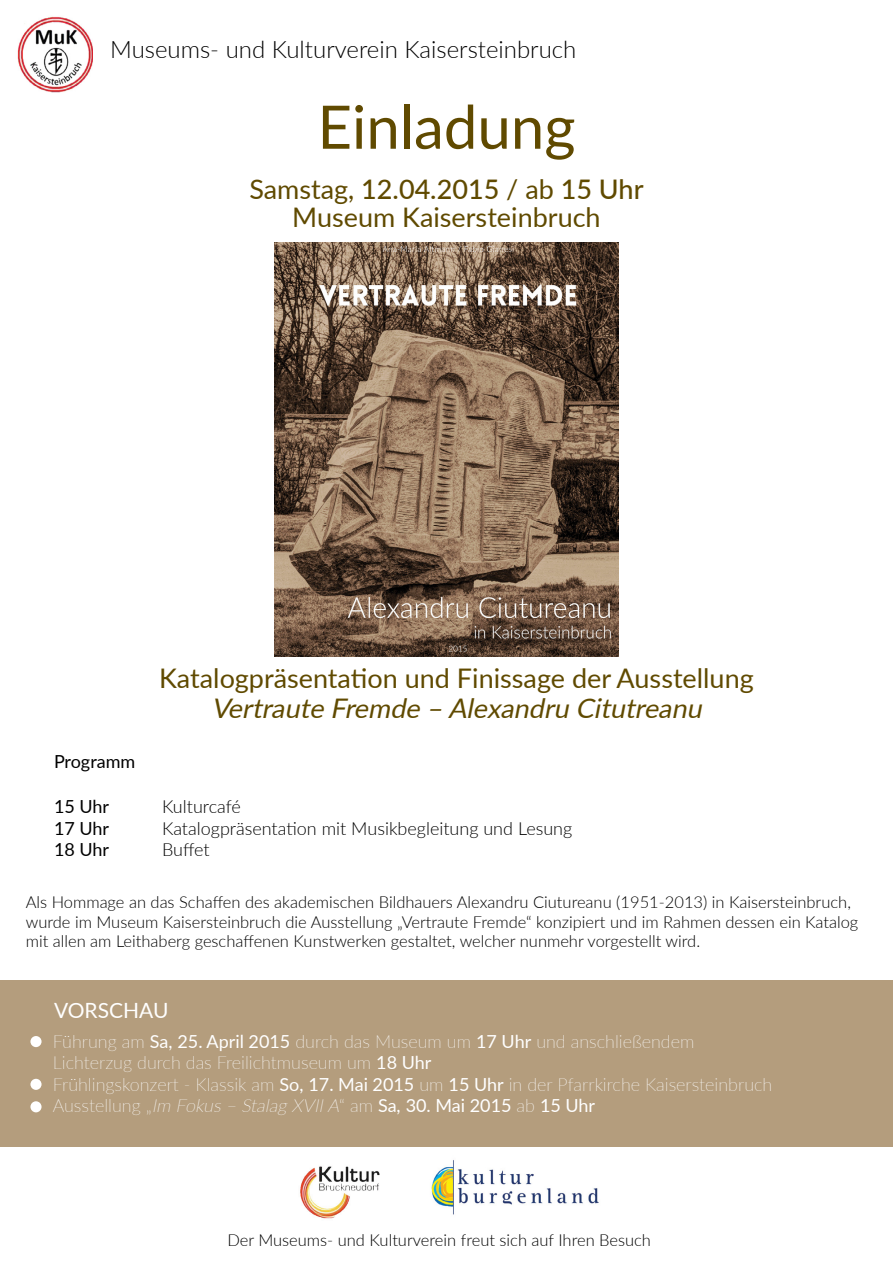
<style>
.page{position:relative;width:893px;height:1263px;background:#fff}
.page>*{position:absolute;margin:0;border:0;box-sizing:border-box;transform-origin:0 0}
.t1{font:60px "Lato";color:#604a00}
.t2{font:27px/28.5px "Lato";color:#604a00;text-align:center}
.t3{font:italic 27px "Lato";color:#604a00}
.t4{font:300 24px "Lato";color:#000}
.t5{font:21px "Lato";color:#fff}
.t6{font:100 18px/21.6px "Lato";color:#fff}
.t7{font:300 18px "Lato";color:#000}
.t8{font:18px "Lato";color:#000}
.t9{font:300 16.5px/19.8px "Lato";color:#000}
.s1{font-weight:500}
.s2{font-weight:400}
.s3{font-style:italic}
</style>
<div class="page">
<img style="left:274px;top:242px;width:345px;height:414px">
<img style="left:17px;top:16px;width:75px;height:76px">
<img style="left:300px;top:1166px;width:80px;height:53px">
<img style="left:431px;top:1160px;width:168px;height:55px">
<div style="left:0;top:980px;width:893px;height:166px;background:#b49d7d"></div>
<div style="left:30px;top:1036px;width:12px;height:11px;background:#fff;border-radius:50%"></div>
<div style="left:30px;top:1079px;width:12px;height:11px;background:#fff;border-radius:50%"></div>
<div style="left:30px;top:1101px;width:12px;height:11px;background:#fff;border-radius:50%"></div>
<h3 class="t4" style="left:110px;top:33px;width:468px">Museums- und Kulturverein Kaisersteinbruch</h3>
<h1 class="t1" style="left:317px;top:84px;width:260px">Einladung</h1>
<h2 class="t2" style="left:249px;top:174px;width:396px">Samstag, <span class="s1">12.04.2015</span> / ab <span class="s1">15 Uhr<br></span>Museum Kaisersteinbruch</h2>
<p class="t8" style="left:54px;top:749px;width:83px">Programm</p>
<h2 class="t2" style="left:159px;top:663px;width:596px">Katalogpräsentation und Finissage der Ausstellung</h2>
<h2 class="t3" style="left:211px;top:689px;width:499px">Vertraute Fremde – Alexandru Citutreanu</h2>
<p class="t8" style="left:54px;top:794px;width:57px">15 Uhr</p>
<p class="t7" style="left:162px;top:794px;width:81px">Kulturcafé</p>
<p class="t8" style="left:54px;top:815px;width:57px">17 Uhr</p>
<p class="t7" style="left:162px;top:816px;width:412px">Katalogpräsentation mit Musikbegleitung und Lesung</p>
<p class="t8" style="left:54px;top:837px;width:57px">18 Uhr</p>
<p class="t7" style="left:162px;top:837px;width:49px">Buffet</p>
<p class="t9" style="left:26px;top:891px;width:834px">Als Hommage an das Schaffen des akademischen Bildhauers Alexandru Ciutureanu (1951-2013) in Kaisersteinbruch, wurde im Museum Kaisersteinbruch die Ausstellung „Vertraute Fremde“ konzipiert und im Rahmen dessen ein Katalog mit allen am Leithaberg geschaffenen Kunstwerken gestaltet, welcher nunmehr vorgestellt wird.</p>
<p class="t5" style="left:54px;top:995px;width:116px">VORSCHAU</p>
<p class="t6" style="left:53px;top:1030px;width:721px">Führung am <span class="s2">Sa, 25. April 2015</span> durch das Museum um <span class="s2">17 Uhr</span> und anschließendem Lichterzug durch das Freilichtmuseum um <span class="s2">18 Uhr<br></span>Frühlingskonzert - Klassik am <span class="s2">So, 17. Mai 2015</span> um <span class="s2">15 Uhr</span> in der Pfarrkirche Kaisersteinbruch Ausstellung „<span class="s3">Im Fokus– Stalag XVIIA</span>“ am <span class="s2">Sa, 30. Mai 2015</span> ab <span class="s2">15 Uhr</span></p>
<p class="t9" style="left:227px;top:1230px;width:425px">Der Museums- und Kulturverein freut sich auf Ihren Besuch</p>
</div>
